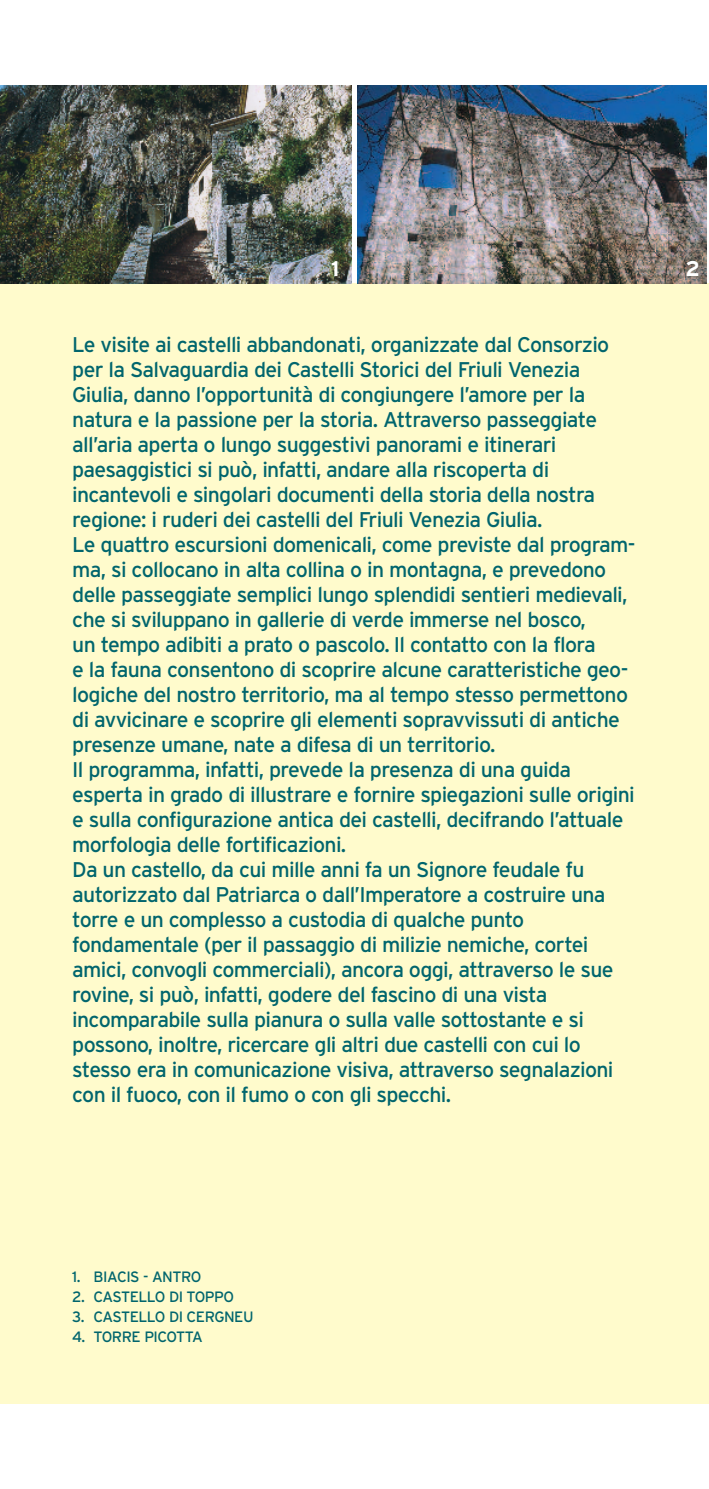
<style>
.page{position:relative;width:709px;height:1489px;background:#fff}
.page>*{position:absolute;margin:0;border:0;box-sizing:border-box;transform-origin:0 0}
.t1{font:21.25px/25px "Interstate";letter-spacing:-.035em;color:#01656d}
.t2{font:700 21.25px "Interstate";color:#fff}
.t3{font:15px "Interstate";letter-spacing:-.035em;color:#01656d}
</style>
<div class="page">
<div style="left:0;top:283px;width:709px;height:1120px;background:#fffbcc"></div>
<img style="left:0;top:85px;width:351px;height:198px">
<img style="left:357px;top:85px;width:350px;height:198px">
<p class="t2" style="left:331px;top:256px;width:10px">1</p>
<p class="t2" style="left:685px;top:256px;width:16px">2</p>
<p class="t1" style="left:72px;top:332px;width:564px">Le visite ai castelli abbandonati, organizzate dal Consorzio per la Salvaguardia dei Castelli Storici del Friuli Venezia Giulia, danno l’opportunità di congiungere l’amore per la natura e la passione per la storia. Attraverso passeggiate all’aria aperta o lungo suggestivi panorami e itinerari paesaggistici si può, infatti, andare alla riscoperta di incantevoli e singolari documenti della storia della nostra regione: i ruderi dei castelli del Friuli Venezia Giulia.<br>Le quattro escursioni domenicali, come previste dal program&shy;ma, si collocano in alta collina o in montagna, e prevedono delle passeggiate semplici lungo splendidi sentieri medievali, che si sviluppano in gallerie di verde immerse nel bosco,<br>un tempo adibiti a prato o pascolo. Il contatto con la flora<br>e la fauna consentono di scoprire alcune caratteristiche geo&shy;logiche del nostro territorio, ma al tempo stesso permettono di avvicinare e scoprire gli elementi sopravvissuti di antiche presenze umane, nate a difesa di un territorio.<br>Il programma, infatti, prevede la presenza di una guida esperta in grado di illustrare e fornire spiegazioni sulle origini e sulla configurazione antica dei castelli, decifrando l’attuale morfologia delle fortificazioni.<br>Da un castello, da cui mille anni fa un Signore feudale fu autorizzato dal Patriarca o dall’Imperatore a costruire una torre e un complesso a custodia di qualche punto fondamentale (per il passaggio di milizie nemiche, cortei amici, convogli commerciali), ancora oggi, attraverso le sue rovine, si può, infatti, godere del fascino di una vista incomparabile sulla pianura o sulla valle sottostante e si possono, inoltre, ricercare gli altri due castelli con cui lo stesso era in comunicazione visiva, attraverso segnalazioni con il fuoco, con il fumo o con gli specchi.</p>
<p class="t3" style="left:72px;top:1267px;width:131px">1. BIACIS - ANTRO</p>
<p class="t3" style="left:72px;top:1287px;width:163px">2. CASTELLO DI TOPPO</p>
<p class="t3" style="left:72px;top:1307px;width:183px">3. CASTELLO DI CERGNEU</p>
<p class="t3" style="left:72px;top:1327px;width:132px">4. TORRE PICOTTA</p>
</div>
